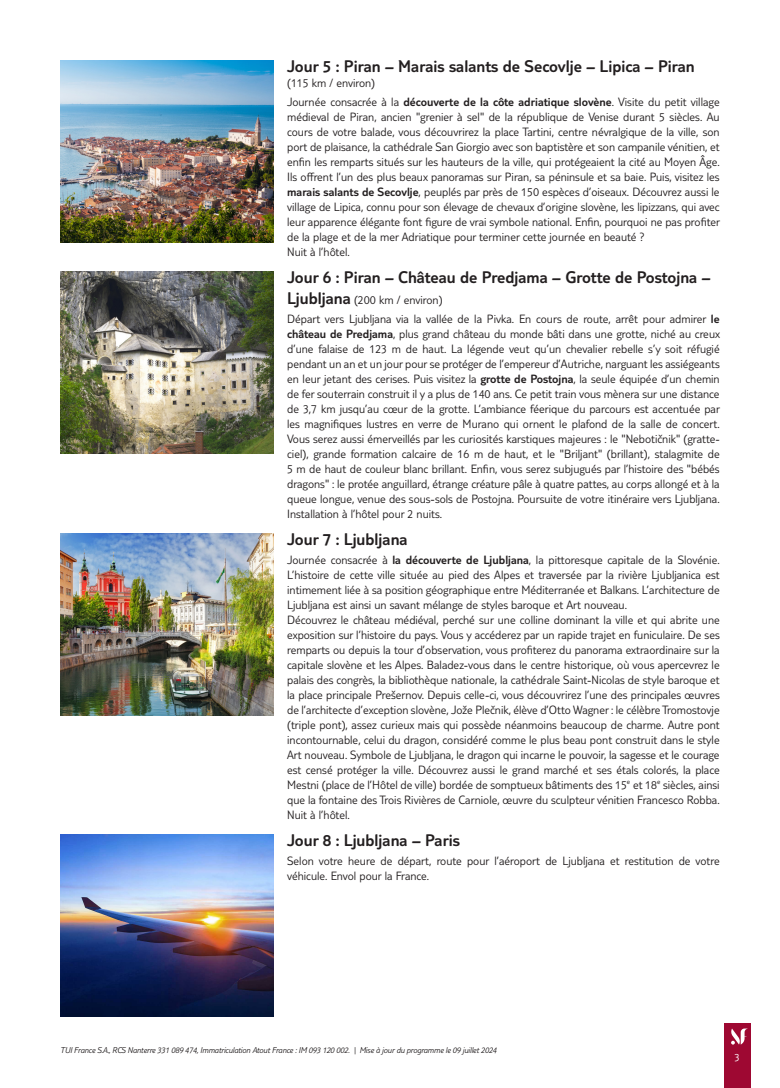
<style>
.page{position:relative;width:780px;height:1088px;background:#fff}
.page>*{position:absolute;margin:0;border:0;box-sizing:border-box;transform-origin:0 0}
.t1{font:300 17.5px "TUI Type";color:#231f20}
.t2{font:300 12.5px/15px "TUI Type";color:#231f20}
.t3{font:300 11.25px "TUI Type";color:#fff}
.t4{font:italic 300 8.75px "TUI Type";letter-spacing:-.02em;color:#231f20}
.s1{font-style:inherit}
.s2{font-size:17.5px}
</style>
<div class="page">
<div style="left:724px;top:1023px;width:26px;height:65px;background:#9e0832"></div>
<svg style="left:731px;top:1028px;width:17px;height:16px"></svg>
<img style="left:60px;top:60px;width:213px;height:182px">
<img style="left:60px;top:271px;width:213px;height:182px">
<img style="left:60px;top:533px;width:213px;height:182px">
<img style="left:60px;top:834px;width:213px;height:182px">
<h1 class="t1" style="left:287px;top:56px;width:409px">Jour 5 : Piran – Marais salants de Secovlje – Lipica – Piran</h1>
<p class="t2" style="left:287px;top:73px;width:434px;line-height:18.5px">(115 km / environ)<br>Journée consacrée à la <span class="s1">découverte de la côte adriatique slovène</span>. Visite du petit village</p>
<p class="t2" style="left:287px;top:109px;width:434px">médieval de Piran, ancien "grenier à sel" de la république de Venise durant 5 siècles. Au cours de votre balade, vous découvrirez la place Tartini, centre névralgique de la ville, son port de plaisance, la cathédrale San Giorgio avec son baptistère et son campanile vénitien, et enfin les remparts situés sur les hauteurs de la ville, qui protégeaient la cité au Moyen Âge.<br>Ils offrent l’un des plus beaux panoramas sur Piran, sa péninsule et sa baie. Puis, visitez les <span class="s1">marais salants de Secovlje</span>, peuplés par près de 150 espèces d’oiseaux. Découvrez aussi le village de Lipica, connu pour son élevage de chevaux d’origine slovène, les lipizzans, qui avec leur apparence élégante font figure de vrai symbole national. Enfin, pourquoi ne pas profiter de la plage et de la mer Adriatique pour terminer cette journée en beauté ?<br>Nuit à l’hôtel.</p>
<h1 class="t1" style="left:287px;top:267px;width:425px">Jour 6 : Piran – Château de Predjama – Grotte de Postojna –</h1>
<p class="t2" style="left:287px;top:290px;width:434px;line-height:18.5px"><span class="s2">Ljubljana</span> (200 km / environ)<br>Départ vers Ljubljana via la vallée de la Pivka. En cours de route, arrêt pour admirer <span class="s1">le</span></p>
<p class="t2" style="left:287px;top:326px;width:434px;text-align:justify"><span class="s1">château de Predjama</span>, plus grand château du monde bâti dans une grotte, niché au creux d’une falaise de 123 m de haut. La légende veut qu’un chevalier rebelle s’y soit réfugié pendant un an et un jour pour se protéger de l’empereur d’Autriche, narguant les assiégeants en leur jetant des cerises. Puis visitez la <span class="s1">grotte de Postojna</span>, la seule équipée d’un chemin de fer souterrain construit il y a plus de 140 ans. Ce petit train vous mènera sur une distance de 3,7 km jusqu’au cœur de la grotte. L’ambiance féerique du parcours est accentuée par les magnifiques lustres en verre de Murano qui ornent le plafond de la salle de concert.<br>Vous serez aussi émerveillés par les curiosités karstiques majeures : le "Nebotičnik" (gratte&shy;ciel), grande formation calcaire de 16 m de haut, et le "Briljant" (brillant), stalagmite de 5 m de haut de couleur blanc brillant. Enfin, vous serez subjugués par l’histoire des "bébés dragons" : le protée anguillard, étrange créature pâle à quatre pattes, au corps allongé et à la queue longue, venue des sous-sols de Postojna. Poursuite de votre itinéraire vers Ljubljana.<br>Installation à l’hôtel pour 2 nuits.</p>
<h1 class="t1" style="left:287px;top:529px;width:122px">Jour 7 : Ljubljana</h1>
<p class="t2" style="left:287px;top:552px;width:434px">Journée consacrée à <span class="s1">la découverte de Ljubljana</span>, la pittoresque capitale de la Slovénie.<br>L’histoire de cette ville située au pied des Alpes et traversée par la rivière Ljubljanica est intimement liée à sa position géographique entre Méditerranée et Balkans. L’architecture de Ljubljana est ainsi un savant mélange de styles baroque et Art nouveau.<br>Découvrez le château médiéval, perché sur une colline dominant la ville et qui abrite une exposition sur l’histoire du pays. Vous y accéderez par un rapide trajet en funiculaire. De ses remparts ou depuis la tour d’observation, vous profiterez du panorama extraordinaire sur la capitale slovène et les Alpes. Baladez-vous dans le centre historique, où vous apercevrez le palais des congrès, la bibliothèque nationale, la cathédrale Saint-Nicolas de style baroque et la place principale Prešernov. Depuis celle-ci, vous découvrirez l’une des principales œuvres de l’architecte d’exception slovène, Jože Plečnik, élève d’Otto Wagner : le célèbre Tromostovje (triple pont), assez curieux mais qui possède néanmoins beaucoup de charme. Autre pont incontournable, celui du dragon, considéré comme le plus beau pont construit dans le style Art nouveau. Symbole de Ljubljana, le dragon qui incarne le pouvoir, la sagesse et le courage est censé protéger la ville. Découvrez aussi le grand marché et ses étals colorés, la place Mestni (place de l’Hôtel de ville) bordée de somptueux bâtiments des 15<sup>e</sup> et 18<sup>e</sup> siècles, ainsi que la fontaine des Trois Rivières de Carniole, œuvre du sculpteur vénitien Francesco Robba.<br>Nuit à l’hôtel.</p>
<h1 class="t1" style="left:287px;top:830px;width:174px">Jour 8 : Ljubljana – Paris</h1>
<p class="t2" style="left:287px;top:853px;width:434px">Selon votre heure de départ, route pour l’aéroport de Ljubljana et restitution de votre véhicule. Envol pour la France.</p>
<p class="t4" style="left:60px;top:1045px;width:438px">TUI France S.A., RCS Nanterre 331 089 474, Immatriculation Atout France : IM 093 120 002. | Mise à jour du programme le 09 juillet 2024</p>
<p class="t3" style="left:734px;top:1050px;width:7px">3</p>
</div>
